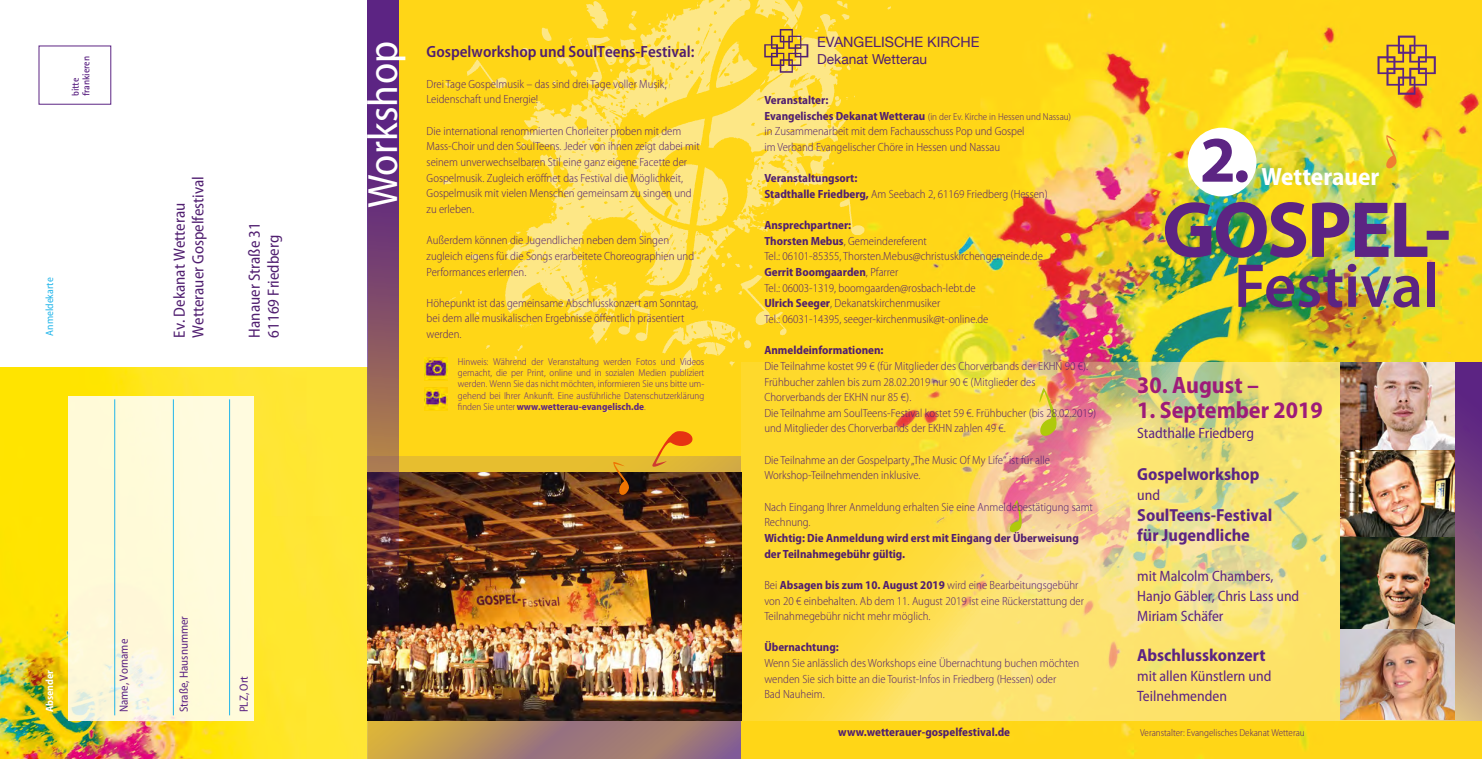
<style>
.page{position:relative;width:1482px;height:759px;background:#fff}
.page>*{position:absolute;margin:0;border:0;box-sizing:border-box;transform-origin:0 0}
.t1{font:600 76.5px "Myriad Pro";color:#5c2483}
.t2{font:700 65.25px "Myriad Pro";color:#5c2483}
.t3{font:600 62.38px "Myriad Pro";color:#5c2483}
.t4{font:semi-condensed 42.5px "Myriad Pro";letter-spacing:.01em;color:#fff}
.t5{font:700 semi-condensed 25px "Myriad Pro";color:#fff}
.t6{font:700 semi-condensed 23.75px "Myriad Pro";color:#9e1b79}
.t7{font:700 semi-condensed 17.5px/20px "Myriad Pro";color:#5c2483}
.t8{font:semi-condensed 16.25px/18.8px "Myriad Pro";color:#501e70}
.t9{font:600 semi-condensed 16.25px "Myriad Pro";color:#501e70}
.t10{font:semi-condensed 15px/20px "Myriad Pro";color:#5c2483}
.t11{font:14.25px "Helvetica Neue";color:#501e70}
.t12{font:13.75px "Helvetica Neue";color:#501e70}
.t13{font:300 semi-condensed 11.88px/15.6px "Myriad Pro";color:#501e70}
.t14{font:700 semi-condensed 11.88px/15.6px "Myriad Pro";color:#501e70}
.t15{font:semi-condensed 11.88px "Myriad Pro";color:#5c2483}
.t16{font:semi-condensed 10.62px "Myriad Pro";color:#21b5ea}
.t17{font:700 semi-condensed 10.62px "Myriad Pro";color:#fff}
.t18{font:300 semi-condensed 10px/11.2px "Myriad Pro";color:#5c2483;text-align:justify}
.t19{font:300 semi-condensed 10px "Myriad Pro";color:#501e70}
.t20{font:700 10px/10.6px "Rotis Sans Serif";letter-spacing:-.015em;color:#5c2483}
.s1{font-stretch:condensed}
.s2{font-weight:700}
.s3{font-weight:700;font-size:11.88px}
.s4{font-weight:300}
</style>
<div class="page">
<img style="left:399px;top:0;width:1082px;height:758px">
<img style="left:0;top:367px;width:367px;height:391px">
<img style="left:407px;top:0;width:502px;height:456px">
<svg style="left:741px;top:362px;width:598px;height:358px;background:#f7d960"></svg>
<svg style="left:1008px;top:499px;width:16px;height:34px"></svg>
<img style="left:1371px;top:31px;width:69px;height:68px">
<div style="left:68px;top:396px;width:185px;height:324px;background:#fffbd9"></div>
<hr style="left:114px;top:399px;width:1px;height:316px;background:#21b5ea">
<hr style="left:173px;top:399px;width:1px;height:316px;background:#21b5ea">
<hr style="left:229px;top:399px;width:1px;height:316px;background:#21b5ea">
<svg style="left:1038px;top:387px;width:23px;height:50px"></svg>
<svg style="left:650px;top:430px;width:44px;height:26px"></svg>
<svg style="left:1384px;top:134px;width:13px;height:36px"></svg>
<div style="left:1187px;top:128px;width:69px;height:68px;background:#fff;border-radius:50%"></div>
<img style="left:1163px;top:201px;width:265px;height:58px">
<div style="left:1426px;top:231px;width:22px;height:9px;border:2px solid #5c2483"></div>
<svg style="left:1339px;top:362px;width:142px;height:358px;background:#90637f"></svg>
<img style="left:1339px;top:362px;width:114px;height:175px">
<img style="left:1339px;top:537px;width:115px;height:182px">
<svg style="left:399px;top:456px;width:342px;height:302px;background:#b7905b"></svg>
<img style="left:399px;top:472px;width:342px;height:248px">
<img style="left:367px;top:0;width:32px;height:758px">
<svg style="left:613px;top:460px;width:17px;height:36px"></svg>
<svg style="left:424px;top:409px;width:24px;height:2px"></svg>
<img style="left:424px;top:387px;width:24px;height:22px">
<svg style="left:424px;top:379px;width:24px;height:1px"></svg>
<img style="left:424px;top:357px;width:24px;height:22px">
<img style="left:760px;top:25px;width:51px;height:51px">
<p class="t20" style="left:70px;top:96px;width:41px;rotate:-90deg">bitte frankieren</p>
<p class="t16" style="left:44px;top:335px;width:60px;rotate:-90deg">Anmeldekarte</p>
<h3 class="t8" style="left:170px;top:337px;width:163px;rotate:-90deg">Ev. Dekanat Wetterau<br>Wetterauer Gospelfestival</h3>
<h3 class="t8" style="left:245px;top:337px;width:117px;rotate:-90deg">Hanauer Straße 31<br>61169 Friedberg</h3>
<p class="t17" style="left:44px;top:712px;width:44px;rotate:-90deg">Absender</p>
<p class="t15" style="left:117px;top:712px;width:75px;rotate:-90deg">Name, Vorname</p>
<p class="t15" style="left:177px;top:712px;width:98px;rotate:-90deg">Straße, Hausnummer</p>
<p class="t15" style="left:237px;top:712px;width:38px;rotate:-90deg">PLZ, Ort</p>
<h3 class="t4" style="left:360px;top:208px;width:169px;rotate:-90deg">Workshop</h3>
<h3 class="t9" style="left:426px;top:42px;width:269px">Gospelworkshop und SoulTeens-Festival:</h3>
<p class="t13" style="left:426px;top:76px;width:242px">Drei Tage Gospelmusik – das sind drei Tage voller Musik,<br>Leidenschaft und Energie!</p>
<p class="t13" style="left:426px;top:123px;width:275px">Die international renommierten Chorleiter proben mit dem Mass-Choir und den SoulTeens. Jeder von ihnen zeigt dabei mit seinem unverwechselbaren Stil eine ganz eigene Facette der Gospelmusik. Zugleich eröffnet das Festival die Möglichkeit, Gospelmusik mit vielen Menschen gemeinsam zu singen und zu erleben.</p>
<p class="t13" style="left:426px;top:232px;width:269px">Außerdem können die Jugendlichen neben dem Singen zugleich eigens für die Songs erarbeitete Choreographien und<br>Performances erlernen.</p>
<p class="t13" style="left:426px;top:295px;width:273px">Höhepunkt ist das gemeinsame Abschlusskonzert am Sonntag, bei dem alle musikalischen Ergebnisse öffentlich präsentiert werden.</p>
<p class="t18" style="left:458px;top:356px;width:248px">Hinweis: Während der Veranstaltung werden Fotos und Videos gemacht, die per Print, online und in sozialen Medien publiziert werden. Wenn Sie das nicht möchten, informieren Sie uns bitte um&shy;gehend bei Ihrer Ankunft. Eine ausführliche Datenschutzerklärung finden Sie unte<span class="s1">r</span> <span class="s2">www.wetterau-evangelisch.de</span><span class="s1">.</span></p>
<p class="t11" style="left:817px;top:32px;width:164px">EVANGELISCHE KIRCHE</p>
<p class="t12" style="left:817px;top:49px;width:111px">Dekanat Wetterau</p>
<p class="t14" style="left:764px;top:92px;width:65px">Veranstalter:</p>
<p class="t19" style="left:764px;top:111px;width:308px"><span class="s3">Evangelisches Dekanat Wetterau</span> (in der Ev. Kirche in Hessen und Nassau)</p>
<p class="t13" style="left:764px;top:124px;width:262px">in Zusammenarbeit mit dem Fachausschuss Pop und Gospel im Verband Evangelischer Chöre in Hessen und Nassau</p>
<p class="t14" style="left:764px;top:170px;width:285px">Veranstaltungsort:<br>Stadthalle Friedberg, <span class="s4">Am Seebach 2, 61169 Friedberg (Hessen)</span></p>
<p class="t13" style="left:764px;top:217px;width:280px"><span class="s2">Ansprechpartner:<br>Thorsten Mebus</span>, Gemeindereferent<br>Tel.: 06101-85355, Thorsten.Mebus@christuskirchengemeinde.de <span class="s2">Gerrit Boomgaarden</span>, Pfarrer<br>Tel.: 06003-1319, boomgaarden@rosbach-lebt.de<br><span class="s2">Ulrich Seeger</span>, Dekanatskirchenmusiker<br>Tel.: 06031-14395, seeger-kirchenmusik@t-online.de</p>
<p class="t14" style="left:764px;top:342px;width:121px">Anmeldeinformationen:</p>
<p class="t13" style="left:764px;top:358px;width:333px">Die Teilnahme kostet 99 € (für Mitglieder des Chorverbands der EKHN 90 €).<br>Frühbucher zahlen bis zum 28.02.2019 nur 90 € (Mitglieder des Chorverbands der EKHN nur 85 €).<br>Die Teilnahme am SoulTeens-Festival kostet 59 €. Frühbucher (bis 28.02.2019) und Mitglieder des Chorverbands der EKHN zahlen 49 €.</p>
<p class="t13" style="left:764px;top:452px;width:287px">Die Teilnahme an der Gospelparty „The Music Of My Life“ ist für alle<br>Workshop-Teilnehmenden inklusive.</p>
<p class="t13" style="left:764px;top:499px;width:330px">Nach Eingang Ihrer Anmeldung erhalten Sie eine Anmeldebestätigung samt<br>Rechnung.</p>
<p class="t14" style="left:764px;top:530px;width:316px">Wichtig: Die Anmeldung wird erst mit Eingang der Überweisung der Teilnahmegebühr gültig.</p>
<p class="t13" style="left:764px;top:577px;width:321px">Bei <span class="s2">Absagen bis zum 10. August 2019</span> wird eine Bearbeitungsgebühr von 20 € einbehalten. Ab dem 11. August 2019 ist eine Rückerstattung der<br>Teilnahmegebühr nicht mehr möglich.</p>
<p class="t14" style="left:764px;top:639px;width:76px">Übernachtung:</p>
<p class="t13" style="left:764px;top:655px;width:316px">Wenn Sie anlässlich des Workshops eine Übernachtung buchen möchten wenden Sie sich bitte an die Tourist-Infos in Friedberg (Hessen) oder<br>Bad Nauheim.</p>
<p class="t14" style="left:838px;top:724px;width:173px">www.wetterauer-gospelfestival.de</p>
<h2 class="t2" style="left:1199px;top:123px;width:51px">2.</h2>
<h1 class="t1" style="left:1163px;top:187px;width:288px">GOSPEL-</h1>
<h3 class="t5" style="left:1261px;top:162px;width:119px">Wetterauer</h3>
<h3 class="t3" style="left:1233px;top:251px;width:206px">Festival</h3>
<h3 class="t6" style="left:1137px;top:371px;width:123px">30. August –</h3>
<h3 class="t6" style="left:1137px;top:396px;width:187px">1. September 2019</h3>
<p class="t10" style="left:1137px;top:423px;width:118px">Stadthalle Friedberg</p>
<h3 class="t7" style="left:1137px;top:464px;width:124px">Gospelworkshop</h3>
<p class="t10" style="left:1137px;top:485px;width:24px">und</p>
<h3 class="t7" style="left:1137px;top:504px;width:137px">SoulTeens-Festival für Jugendliche</h3>
<p class="t10" style="left:1137px;top:565px;width:164px">mit Malcolm Chambers,<br>Hanjo Gäbler, Chris Lass und<br>Miriam Schäfer</p>
<h3 class="t7" style="left:1137px;top:644px;width:130px">Abschlusskonzert</h3>
<p class="t10" style="left:1137px;top:665px;width:136px">mit allen Künstlern und<br>Teilnehmenden</p>
<p class="t19" style="left:1140px;top:727px;width:166px">Veranstalter: Evangelisches Dekanat Wetterau</p>
</div>
